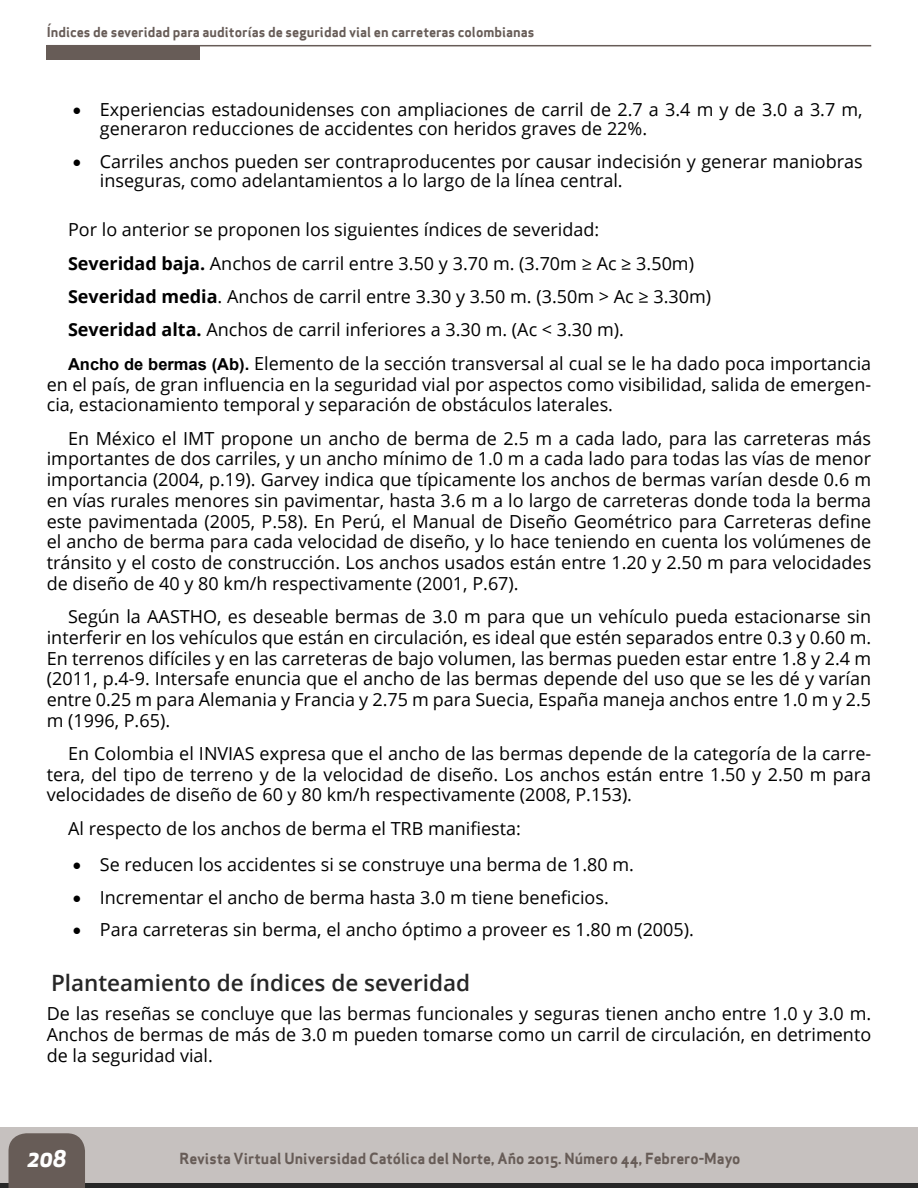
<style>
.page{position:relative;width:918px;height:1188px;background:#fff}
.page>*{position:absolute;margin:0;border:0;box-sizing:border-box;transform-origin:0 0}
.t1{font:600 22.5px "Open Sans";color:#262626}
.t2{font:italic 700 22.5px "Apex New";color:#fff}
.t3{font:18px/20.7px "Open Sans";color:#000}
.t4{font:15px "Apex Sans Bold ST";color:#675c57}
.t5{font:13.5px "Apex Sans Bold ST";color:#675c57}
.s1{font-weight:700}
.s2{font-family:"Arial";font-weight:700;font-size:16.5px}
</style>
<div class="page">
<div style="left:0;top:1128px;width:918px;height:60px;background:#c6c1bf"></div>
<hr style="left:0;top:1184px;width:918px;height:4px;background:#262626">
<div style="left:9px;top:1133px;width:76px;height:55px;background:#675c57"></div>
<hr style="left:47px;top:45px;width:824px;height:1px;background:#675c57">
<div style="left:47px;top:45px;width:153px;height:14px;background:#675c57"></div>
<p class="t5" style="left:47px;top:23px;width:489px">Índices de severidad para auditorías de seguridad vial en carreteras colombianas</p>
<p class="t3" style="left:100px;top:99px;width:764px;line-height:19.5px;text-indent:-27px">• Experiencias estadounidenses con ampliaciones de carril de 2.7 a 3.4 m y de 3.0 a 3.7 m, generaron reducciones de accidentes con heridos graves de 22%.</p>
<p class="t3" style="left:100px;top:151px;width:764px;line-height:19.5px;text-indent:-27px">• Carriles anchos pueden ser contraproducentes por causar indecisión y generar maniobras inseguras, como adelantamientos a lo largo de la línea central.</p>
<p class="t3" style="left:68px;top:212px;width:805px;line-height:33.5px">Por lo anterior se proponen los siguientes índices de severidad:<br><span class="s1">Severidad baja.</span> Anchos de carril entre 3.50 y 3.70 m. (3.70m ≥ Ac ≥ 3.50m)<br><span class="s1">Severidad media</span>. Anchos de carril entre 3.30 y 3.50 m. (3.50m &gt; Ac ≥ 3.30m)<br><span class="s1">Severidad alta.</span> Anchos de carril inferiores a 3.30 m. (Ac &lt; 3.30 m).<br><span class="s2">Ancho de bermas (Ab).</span> Elemento de la sección transversal al cual se le ha dado poca importancia</p>
<p class="t3" style="left:47px;top:373px;width:826px">en el país, de gran influencia en la seguridad vial por aspectos como visibilidad, salida de emergen&shy;cia, estacionamiento temporal y separación de obstáculos laterales.</p>
<p class="t3" style="left:47px;top:427px;width:826px;text-align:justify;text-indent:21px">En México el IMT propone un ancho de berma de 2.5 m a cada lado, para las carreteras más importantes de dos carriles, y un ancho mínimo de 1.0 m a cada lado para todas las vías de menor importancia (2004, p.19). Garvey indica que típicamente los anchos de bermas varían desde 0.6 m en vías rurales menores sin pavimentar, hasta 3.6 m a lo largo de carreteras donde toda la berma este pavimentada (2005, P.58). En Perú, el Manual de Diseño Geométrico para Carreteras define el ancho de berma para cada velocidad de diseño, y lo hace teniendo en cuenta los volúmenes de tránsito y el costo de construcción. Los anchos usados están entre 1.20 y 2.50 m para velocidades de diseño de 40 y 80 km/h respectivamente (2001, P.67).</p>
<p class="t3" style="left:47px;top:606px;width:826px;text-align:justify;text-indent:21px">Según la AASTHO, es deseable bermas de 3.0 m para que un vehículo pueda estacionarse sin interferir en los vehículos que están en circulación, es ideal que estén separados entre 0.3 y 0.60 m.<br>En terrenos difíciles y en las carreteras de bajo volumen, las bermas pueden estar entre 1.8 y 2.4 m (2011, p.4-9. Intersafe enuncia que el ancho de las bermas depende del uso que se les dé y varían entre 0.25 m para Alemania y Francia y 2.75 m para Suecia, España maneja anchos entre 1.0 m y 2.5 m (1996, P.65).</p>
<p class="t3" style="left:47px;top:743px;width:826px;text-align:justify;text-indent:21px">En Colombia el INVIAS expresa que el ancho de las bermas depende de la categoría de la carre&shy;tera, del tipo de terreno y de la velocidad de diseño. Los anchos están entre 1.50 y 2.50 m para velocidades de diseño de 60 y 80 km/h respectivamente (2008, P.153).</p>
<p class="t3" style="left:68px;top:818px;width:454px">Al respecto de los anchos de berma el TRB manifiesta:</p>
<p class="t3" style="left:73px;top:854px;width:563px">• Se reducen los accidentes si se construye una berma de 1.80 m.</p>
<p class="t3" style="left:73px;top:886px;width:537px">• Incrementar el ancho de berma hasta 3.0 m tiene beneficios.</p>
<p class="t3" style="left:73px;top:919px;width:623px">• Para carreteras sin berma, el ancho óptimo a proveer es 1.80 m (2005).</p>
<p class="t1" style="left:51px;top:968px;width:421px">Planteamiento de índices de severidad</p>
<p class="t3" style="left:47px;top:1003px;width:826px;text-align:justify">De las reseñas se concluye que las bermas funcionales y seguras tienen ancho entre 1.0 y 3.0 m.<br>Anchos de bermas de más de 3.0 m pueden tomarse como un carril de circulación, en detrimento de la seguridad vial.</p>
<p class="t2" style="left:27px;top:1142px;width:41px">208</p>
<p class="t4" style="left:180px;top:1148px;width:562px">Revista Virtual Universidad Católica del Norte, Año 2015. Número 44, Febrero-Mayo</p>
</div>
